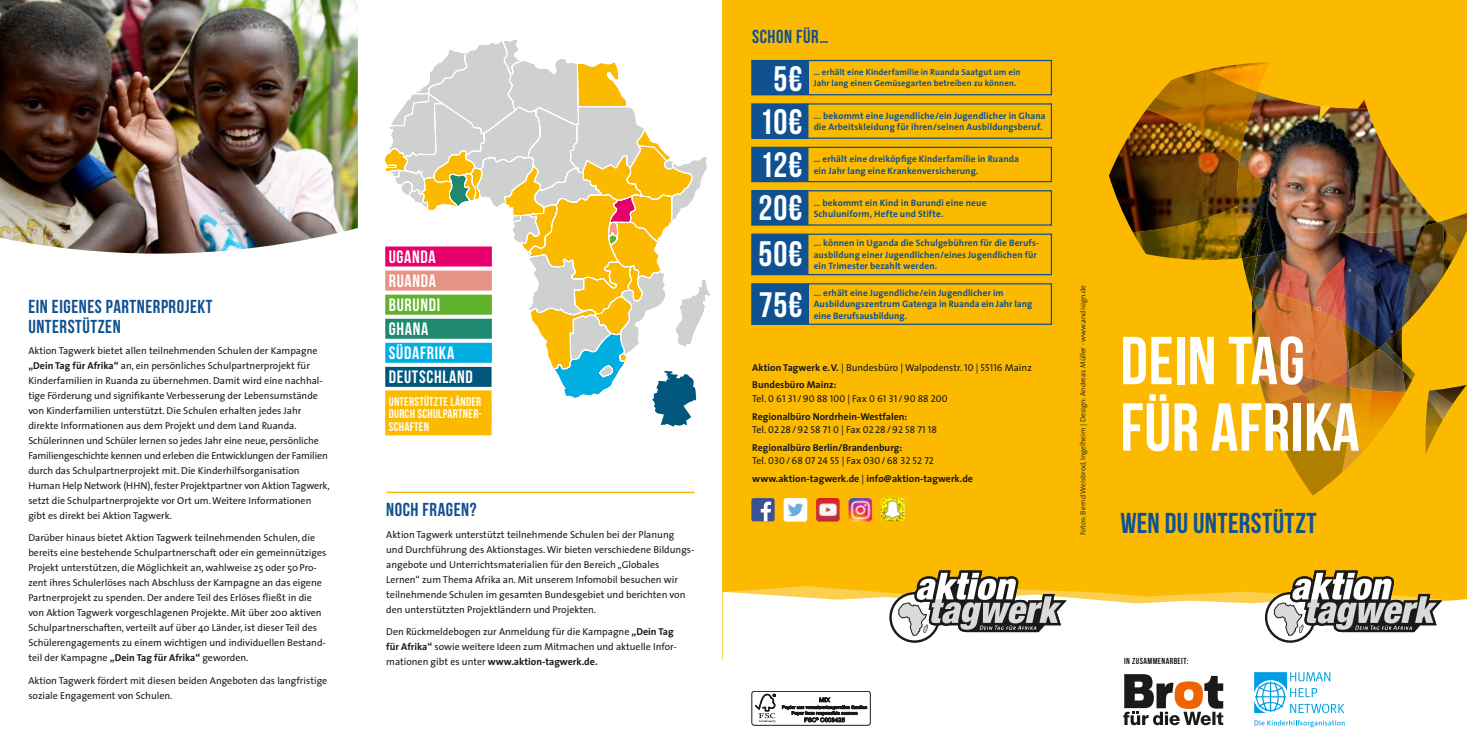
<style>
.page{position:relative;width:1467px;height:745px;background:#fff}
.page>*{position:absolute;margin:0;border:0;box-sizing:border-box;transform-origin:0 0}
.t1{font:67.5px/66.4px "Bebas Neue";letter-spacing:.01em;color:#fff}
.t2{font:35.25px "Bebas Neue";letter-spacing:.015em;color:#fff}
.t3{font:28.75px "Bebas Neue";letter-spacing:.015em;color:#0f5191}
.t4{font:18.75px/20px "Bebas Neue";letter-spacing:.03em;color:#0f5191}
.t5{font:17.88px/24px "Bebas Neue";letter-spacing:.04em;color:#fff}
.t6{font:12.5px/12.5px "Bebas Neue";letter-spacing:.02em;color:#fff;text-align:justify}
.t7{font:10px/15px "The Sans";color:#1a1a18}
.t8{font:700 10px/17.2px "The Sans";color:#1a1a18}
.t9{font:10px "The Sans Caps";color:#1a1a18}
.t10{font:700 9.38px/11.2px "The Sans";letter-spacing:.01em;color:#0f5191}
.t11{font:700 8.75px "The Sans";letter-spacing:.01em;color:#0f5191}
.t12{font:8.75px "Bebas Neue";letter-spacing:.05em;color:#1a1a18}
.t13{font:300 7.5px "The Sans";color:#1a1a18}
.s1{font-weight:700}
.s2{font-weight:400}
.s3{font-family:"The Sans Caps";font-weight:400}
.s4{font-family:"The Sans"}
</style>
<div class="page">
<svg style="left:385px;top:40px;width:325px;height:386px"></svg>
<div style="left:723px;top:491px;width:744px;height:168px;background:#fbba00"></div>
<svg style="left:723px;top:586px;width:744px;height:104px;fill:#fff"></svg>
<div style="left:723px;top:0;width:744px;height:543px;background:#fbba00"></div>
<hr style="left:386px;top:491px;width:308px;height:2px;background:#fbba00">
<svg style="left:751px;top:233px;width:302px;height:43px"></svg>
<svg style="left:751px;top:190px;width:302px;height:36px"></svg>
<svg style="left:751px;top:59px;width:302px;height:37px"></svg>
<svg style="left:751px;top:146px;width:302px;height:37px"></svg>
<svg style="left:751px;top:103px;width:302px;height:36px"></svg>
<svg style="left:751px;top:283px;width:302px;height:42px"></svg>
<div style="left:385px;top:390px;width:107px;height:20px;background:#fbba00"></div>
<div style="left:385px;top:402px;width:107px;height:20px;background:#fbba00"></div>
<div style="left:385px;top:415px;width:107px;height:20px;background:#fbba00"></div>
<svg style="left:1254px;top:671px;width:90px;height:41px"></svg>
<svg style="left:1254px;top:720px;width:91px;height:6px"></svg>
<svg style="left:1123px;top:673px;width:100px;height:51px"></svg>
<div style="left:1265px;top:591px;width:51px;height:51px;border:3px solid #1a1a18;border-radius:50%"></div>
<div style="left:1267px;top:594px;width:46px;height:46px;background:#fff;border-radius:50%"></div>
<svg style="left:1274px;top:570px;width:168px;height:66px"></svg>
<div style="left:889px;top:591px;width:51px;height:51px;border:3px solid #1a1a18;border-radius:50%"></div>
<div style="left:892px;top:594px;width:46px;height:46px;background:#fff;border-radius:50%"></div>
<svg style="left:898px;top:570px;width:169px;height:66px"></svg>
<img style="left:848px;top:498px;width:24px;height:23px">
<img style="left:881px;top:498px;width:23px;height:23px">
<div style="left:784px;top:497px;width:23px;height:24px;background:#fff;border-radius:3px"></div>
<svg style="left:788px;top:503px;width:15px;height:13px"></svg>
<img style="left:816px;top:498px;width:24px;height:23px">
<svg style="left:751px;top:498px;width:24px;height:23px"></svg>
<div style="left:385px;top:342px;width:107px;height:20px;background:#00aee2"></div>
<div style="left:385px;top:366px;width:107px;height:20px;background:#00577b"></div>
<div style="left:385px;top:246px;width:107px;height:20px;background:#e5006c"></div>
<div style="left:385px;top:270px;width:107px;height:20px;background:#e79384"></div>
<div style="left:385px;top:294px;width:107px;height:20px;background:#60b22d"></div>
<div style="left:385px;top:318px;width:107px;height:20px;background:#1e8870"></div>
<img style="left:0;top:0;width:358px;height:253px">
<div style="left:752px;top:690px;width:119px;height:35px;border:1px solid #1a1a18;border-radius:3px"></div>
<svg style="left:755px;top:693px;width:21px;height:29px"></svg>
<svg style="left:782px;top:697px;width:85px;height:24px"></svg>
<img style="left:1109px;top:62px;width:358px;height:433px">
<img style="left:1425px;top:398px;width:18px;height:56px">
<h3 class="t4" style="left:28px;top:296px;width:186px">EIN EIGENES PARTNERPROJEKT<br>UNTERSTÜTZEN</h3>
<p class="t7" style="left:28px;top:342px;width:303px">Aktion Tagwerk bietet allen teilnehmenden Schulen der Kampagne <span class="s1">„Dein Tag für Afrika“</span> an, ein persönliches Schulpartnerprojekt für Kinderfamilien in Ruanda zu übernehmen. Damit wird eine nachhal&shy;tige Förderung und signifikante Verbesserung der Lebensumstände von Kinderfamilien unterstützt. Die Schulen erhalten jedes Jahr direkte Informationen aus dem Projekt und dem Land Ruanda.<br>Schülerinnen und Schüler lernen so jedes Jahr eine neue, persönliche Familiengeschichte kennen und erleben die Entwicklungen der Familien durch das Schulpartnerprojekt mit. Die Kinderhilfsorganisation Human Help Network (HHN), fester Projektpartner von Aktion Tagwerk, setzt die Schulpartnerprojekte vor Ort um. Weitere Informationen gibt es direkt bei Aktion Tagwerk.</p>
<p class="t7" style="left:28px;top:529px;width:300px">Darüber hinaus bietet Aktion Tagwerk teilnehmenden Schulen, die bereits eine bestehende Schulpartnerschaft oder ein gemeinnütziges Projekt unterstützen, die Möglichkeit an, wahlweise 25 oder 50Pro&shy;zent ihres Schulerlöses nach Abschluss der Kampagne an das eigene Partnerprojekt zu spenden. Der andere Teil des Erlöses fließt in die von Aktion Tagwerk vorgeschlagenen Projekte. Mit über 200 aktiven Schulpartnerschaften, verteilt auf über 40 Länder, ist dieser Teil des Schülerengagements zu einem wichtigen und individuellen Bestand&shy;teil der Kampagne <span class="s1">„Dein Tag für Afrika“</span> geworden.</p>
<p class="t7" style="left:28px;top:672px;width:300px">Aktion Tagwerk fördert mit diesen beiden Angeboten das langfristige soziale Engagement von Schulen.</p>
<h3 class="t5" style="left:389px;top:244px;width:53px">UGANDA<br>RUANDA<br>BURUNDI<br>GHANA</h3>
<h3 class="t5" style="left:389px;top:340px;width:86px">SÜDAFRIKA<br>DEUTSCHLAND</h3>
<p class="t6" style="left:389px;top:394px;width:95px">UNTERSTÜTZTE LÄNDER DURCH SCHULPARTNER-SCHAFTEN</p>
<h3 class="t4" style="left:386px;top:498px;width:92px">NOCH FRAGEN?</h3>
<p class="t7" style="left:386px;top:526px;width:310px">Aktion Tagwerk unterstützt teilnehmende Schulen bei der Planung<br>und Durchführung des Aktionstages. Wir bieten verschiedene Bildungs&shy;angebote und Unterrichtsmaterialien für den Bereich „Globales Lernen“ zum Thema Afrika an. Mit unserem Infomobil besuchen wir teilnehmende Schulen im gesamten Bundesgebiet und berichten von den unterstützten Projektländern und Projekten.</p>
<p class="t7" style="left:386px;top:623px;width:292px">Den Rückmeldebogen zur Anmeldung für die Kampagne <span class="s1">„Dein Tag für Afrika“</span> sowie weitere Ideen zum Mitmachen und aktuelle Infor&shy;mationen gibt es unter <span class="s1">www.aktion-tagwerk.de.</span></p>
<h3 class="t4" style="left:752px;top:26px;width:78px">SCHON FÜR…</h3>
<h2 class="t2" style="left:773px;top:59px;width:31px">5€</h2>
<p class="t11" style="left:814px;top:65px;width:208px">… erhält eine Kinderfamilie in Ruanda Saatgut um ein</p>
<p class="t11" style="left:814px;top:76px;width:204px">Jahr lang einen Gemüsegarten betreiben zu können.</p>
<h2 class="t2" style="left:760px;top:102px;width:44px">10€</h2>
<p class="t10" style="left:814px;top:110px;width:234px">... bekommt eine Jugendliche/ein Jugendlicher in Ghana</p>
<p class="t10" style="left:814px;top:121px;width:230px">die Arbeitskleidung für ihren/seinen Ausbildungsberuf.</p>
<h2 class="t2" style="left:760px;top:146px;width:44px">12€</h2>
<p class="t10" style="left:814px;top:153px;width:207px">… erhält eine dreiköpfige Kinderfamilie in Ruanda</p>
<p class="t10" style="left:814px;top:164px;width:166px">ein Jahr lang eine Krankenversicherung.</p>
<h2 class="t2" style="left:758px;top:188px;width:45px">20€</h2>
<p class="t10" style="left:814px;top:196px;width:174px">… bekommt ein Kind in Burundi eine neue</p>
<p class="t10" style="left:814px;top:208px;width:131px">Schuluniform, Hefte und Stifte.</p>
<h2 class="t2" style="left:758px;top:234px;width:45px">50€</h2>
<p class="t10" style="left:814px;top:237px;width:227px">... können in Uganda die Schulgebühren für die Berufs&shy;ausbildung einer Jugendlichen/eines Jugendlichen für</p>
<p class="t10" style="left:814px;top:260px;width:125px">ein Trimester bezahlt werden.</p>
<h2 class="t2" style="left:759px;top:285px;width:45px">75€</h2>
<p class="t10" style="left:814px;top:287px;width:220px">... erhält eine Jugendliche/ein Jugendlicher im<br>Ausbildungszentrum Gatenga in Ruanda ein Jahr lang</p>
<p class="t10" style="left:814px;top:309px;width:95px">eine Berufsausbildung.</p>
<p class="t8" style="left:752px;top:358px;width:281px">Aktion Tagwerk e.V. <span class="s2">| Bundesbüro | Walpodenstr.</span> <span class="s3">10 | 55116</span> <span class="s2">Mainz<br></span>Bundesbüro Mainz:</p>
<p class="t9" style="left:752px;top:390px;width:197px"><span class="s4">Tel.</span> 0 61 31 /90 88 100 <span class="s4">| Fax</span> 0 61 31 /90 88 200</p>
<p class="t8" style="left:752px;top:407px;width:157px">Regionalbüro Nordrhein-Westfalen:</p>
<p class="t9" style="left:752px;top:421px;width:186px"><span class="s4">Tel.</span> 0228/92 58 71 0 <span class="s4">| Fax</span> 0228/92 58 71 18</p>
<p class="t8" style="left:752px;top:438px;width:151px">Regionalbüro Berlin/Brandenburg:</p>
<p class="t9" style="left:752px;top:452px;width:183px"><span class="s4">Tel.</span> 030/68 07 24 55 <span class="s4">| Fax</span> 030/68 32 52 72</p>
<p class="t8" style="left:752px;top:469px;width:222px">www.aktion-tagwerk.de <span class="s2">|</span> info@aktion-tagwerk.de</p>
<p class="t13" style="left:1077px;top:534px;width:251px;rotate:-90deg">Fotos: Bernd Weisbrod, Ingelheim | Design: Andreas Müller · www.andisign.de</p>
<h1 class="t1" style="left:1120px;top:326px;width:241px">DEIN TAG<br>FÜR AFRIKA</h1>
<h3 class="t3" style="left:1120px;top:507px;width:198px">WEN DU UNTERSTÜTZT</h3>
<p class="t12" style="left:1124px;top:655px;width:66px">IN ZUSAMMENARBEIT:</p>
</div>
